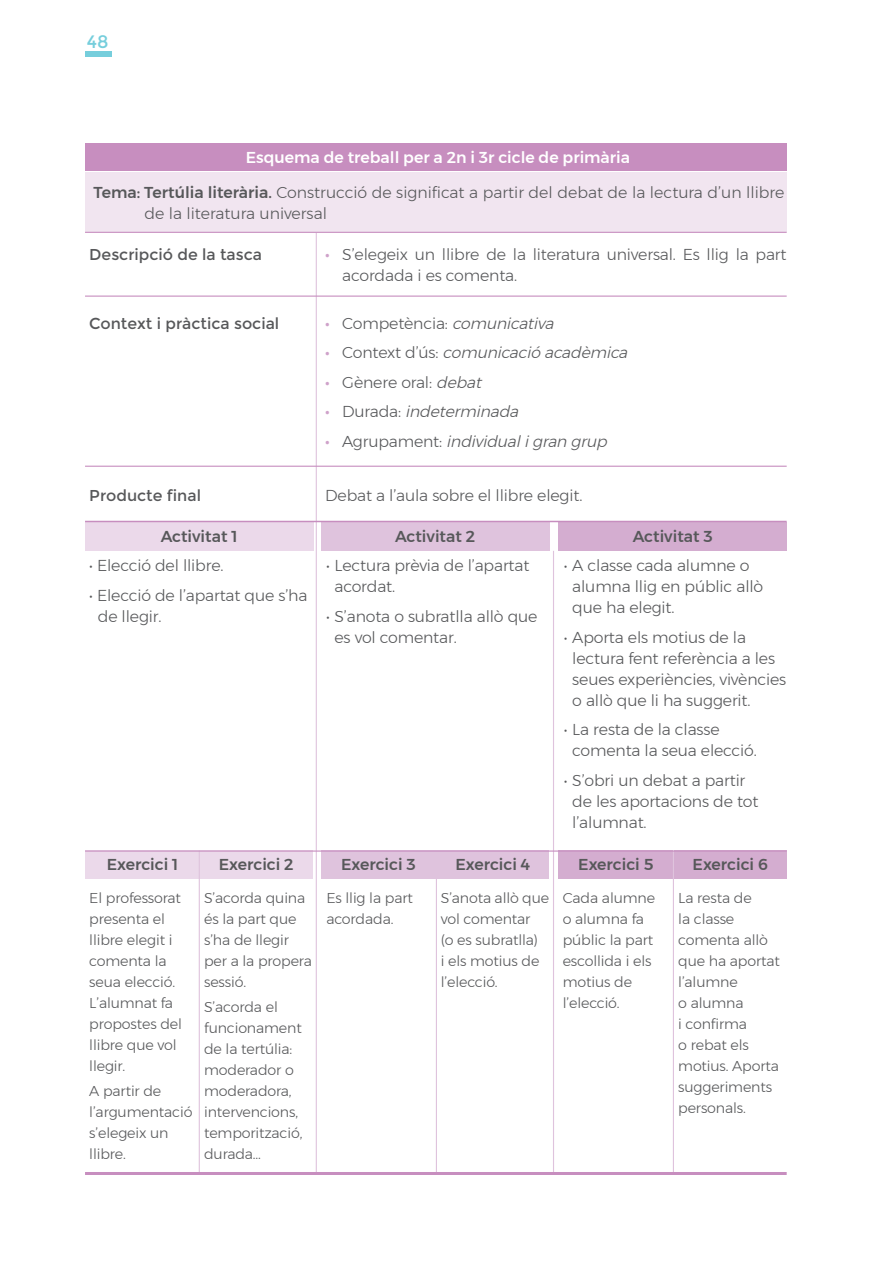
<style>
.page{position:relative;width:893px;height:1263px;background:#fff}
.page>*{position:absolute;margin:0;border:0;box-sizing:border-box;transform-origin:0 0}
.t1{font:18px "Montserrat";color:#76cedc}
.t2{font:300 15.75px/21px "Montserrat";letter-spacing:-.01em;color:#57585a}
.t3{font:italic 300 15.75px "Montserrat";color:#57585a}
.t4{font:500 15.75px "Montserrat";color:#57585a}
.t5{font:15.75px "Montserrat";color:#57585a}
.t6{font:500 15.75px "Montserrat";color:#fff}
.t7{font:300 14.25px/21px "Montserrat";letter-spacing:-.01em;color:#57585a}
.s1{font-weight:500}
.s2{font-weight:500;color:#cfa2ca}
.s3{font-style:italic}
.s4{font-weight:500;font-style:normal;color:#cfa2ca}
.s5{font-style:normal}
</style>
<div class="page">
<div style="left:85px;top:51px;width:26px;height:5px;background:#76cedc"></div>
<div style="left:85px;top:172px;width:702px;height:60px;background:#f1e5f0"></div>
<div style="left:85px;top:143px;width:702px;height:28px;background:#c78ebf"></div>
<hr style="left:316px;top:233px;width:1px;height:941px;background:#dfc3dd">
<hr style="left:85px;top:232px;width:702px;height:1px;background:#c78ebf">
<div style="left:85px;top:522px;width:228px;height:28px;background:#ebd9ea"></div>
<div style="left:85px;top:850px;width:115px;height:29px;background:#ebd9ea"></div>
<div style="left:321px;top:850px;width:115px;height:29px;background:#dfc3dd"></div>
<div style="left:558px;top:850px;width:115px;height:29px;background:#d4add0"></div>
<div style="left:200px;top:850px;width:113px;height:29px;background:#ebd9ea"></div>
<div style="left:437px;top:850px;width:112px;height:29px;background:#dfc3dd"></div>
<div style="left:674px;top:850px;width:113px;height:29px;background:#d4add0"></div>
<div style="left:321px;top:522px;width:228px;height:28px;background:#dfc3dd"></div>
<div style="left:559px;top:522px;width:228px;height:28px;background:#d4add0"></div>
<hr style="left:85px;top:296px;width:702px;height:1px;background:#c78ebf">
<hr style="left:85px;top:466px;width:702px;height:1px;background:#c78ebf">
<hr style="left:199px;top:850px;width:1px;height:324px;background:#dfc3dd">
<hr style="left:436px;top:850px;width:1px;height:324px;background:#dfc3dd">
<hr style="left:673px;top:850px;width:1px;height:324px;background:#dfc3dd">
<hr style="left:553px;top:551px;width:1px;height:623px;background:#dfc3dd">
<hr style="left:85px;top:1172px;width:702px;height:3px;background:#c78ebf">
<hr style="left:85px;top:521px;width:702px;height:1px;background:#c78ebf">
<hr style="left:85px;top:850px;width:702px;height:2px;background:#c78ebf">
<p class="t1" style="left:87px;top:31px;width:23px">48</p>
<p class="t6" style="left:246px;top:145px;width:386px">Esquema de treball per a 2n i 3r cicle de primària</p>
<p class="t2" style="left:145px;top:182px;width:641px;text-indent:-51px"><span class="s1">Tema: Tertúlia literària.</span> Construcció de significat a partir del debat de la lectura d’un llibre de la literatura universal</p>
<p class="t2" style="left:342px;top:244px;width:446px;text-indent:-17px"><span class="s2">•</span> S’elegeix un llibre de la literatura universal. Es llig la part acordada i es comenta.</p>
<p class="t5" style="left:89px;top:246px;width:174px">Descripció de la tasca</p>
<p class="t5" style="left:89px;top:314px;width:191px">Context i pràctica social</p>
<p class="t2" style="left:325px;top:312px;width:235px"><span class="s2">•</span> Competència: <span class="s3">comunicativa</span></p>
<p class="t3" style="left:325px;top:341px;width:308px"><span class="s4">•</span> <span class="s5">C o n tex t d ’ ú s :</span> comunicació acadèmica</p>
<p class="t2" style="left:325px;top:371px;width:162px"><span class="s2">•</span> Gènere oral: <span class="s3">debat</span></p>
<p class="t3" style="left:325px;top:400px;width:199px"><span class="s4">•</span> <span class="s5">D u ra d a :</span> indeterminada</p>
<p class="t3" style="left:325px;top:429px;width:288px"><span class="s4">•</span> <span class="s5">Ag ru pa m e n t:</span> individualigran grup</p>
<p class="t5" style="left:89px;top:486px;width:113px">Producte final</p>
<p class="t2" style="left:325px;top:484px;width:259px">Debat a l’aula sobre el llibre elegit.</p>
<p class="t4" style="left:161px;top:524px;width:78px">Activitat 1</p>
<p class="t4" style="left:395px;top:524px;width:81px">Activitat 2</p>
<p class="t4" style="left:633px;top:524px;width:81px">Activitat 3</p>
<p class="t2" style="left:89px;top:555px;width:136px">• Elecció del llibre.</p>
<p class="t2" style="left:98px;top:584px;width:211px;text-indent:-9px">• Elecció de l’apartat que s’ha de llegir.</p>
<p class="t2" style="left:334px;top:555px;width:196px;text-indent:-9px">• Lectura prèvia de l’apartat acordat.</p>
<p class="t2" style="left:334px;top:605px;width:204px;text-indent:-9px">• S’anota o subratlla allò que es vol comentar.</p>
<p class="t2" style="left:572px;top:555px;width:193px;text-indent:-9px">• A classe cada alumne o alumna llig en públic allò que ha elegit.</p>
<p class="t2" style="left:572px;top:626px;width:216px;text-indent:-9px">• Aporta els motius de la lectura fent referència a les seues experiències, vivències o allò que li ha suggerit.</p>
<p class="t2" style="left:572px;top:719px;width:186px;text-indent:-9px">• La resta de la classe comenta la seua elecció.</p>
<p class="t2" style="left:572px;top:769px;width:188px;text-indent:-9px">• S’obri un debat a partir de les aportacions de tot l’alumnat.</p>
<p class="t4" style="left:107px;top:852px;width:73px">Exercici 1</p>
<p class="t4" style="left:219px;top:852px;width:76px">Exercici 2</p>
<p class="t4" style="left:341px;top:852px;width:76px">Exercici 3</p>
<p class="t4" style="left:455px;top:852px;width:76px">Exercici 4</p>
<p class="t4" style="left:578px;top:852px;width:77px">Exercici 5</p>
<p class="t4" style="left:693px;top:852px;width:77px">Exercici 6</p>
<p class="t7" style="left:89px;top:887px;width:94px">El professorat presenta el llibre elegit i comenta la seua elecció.<br>L’alumnat fa propostes del llibre que vol llegir.</p>
<p class="t7" style="left:89px;top:1080px;width:105px">A partir de l’argumentació s’elegeix un llibre.</p>
<p class="t7" style="left:204px;top:887px;width:109px">S’acorda quina és la part que s’ha de llegir per a la propera sessió.</p>
<p class="t7" style="left:204px;top:996px;width:100px">S’acorda el funcionament de la tertúlia: moderador o moderadora, intervencions, temporització, durada...</p>
<p class="t7" style="left:326px;top:887px;width:88px">Es llig la part acordada.</p>
<p class="t7" style="left:441px;top:887px;width:110px">S’anota allò que vol comentar<br>(o es subratlla)<br>i els motius de l’elecció.</p>
<p class="t7" style="left:563px;top:887px;width:94px">Cada alumne o alumna fa públic la part escollida i els motius de l’elecció.</p>
<p class="t7" style="left:678px;top:887px;width:103px">La resta de<br>la classe comenta allò que ha aportat l’alumne<br>o alumna<br>i confirma<br>o rebat els motius. Aporta suggeriments personals.</p>
</div>
